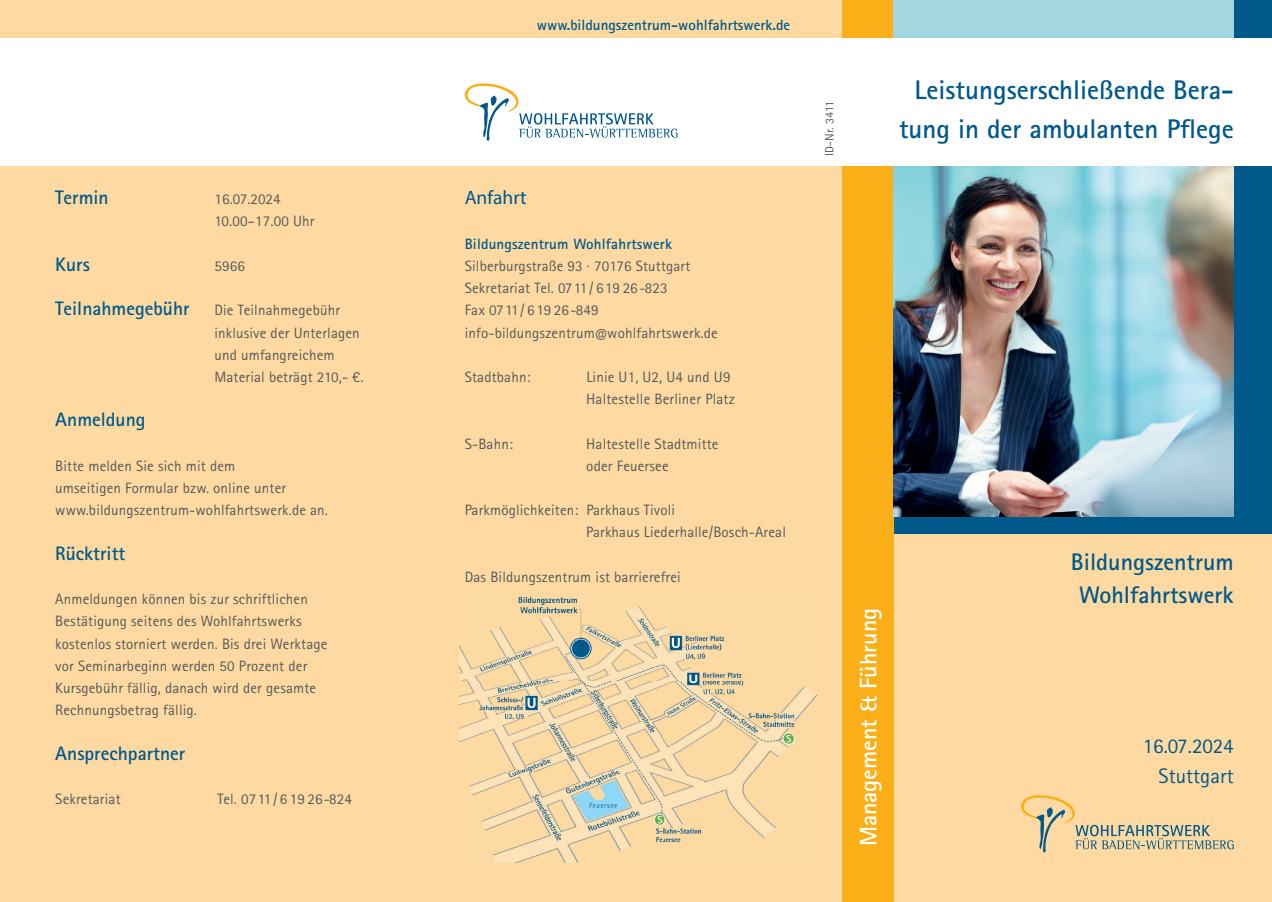
<style>
.page{position:relative;width:1272px;height:902px;background:#fff}
.page>*{position:absolute;margin:0;border:0;box-sizing:border-box;transform-origin:0 0}
.t1{font:700 27px/39px "Rotis Sans Serif Std";color:#00598b;text-align:center}
.t2{font:700 24px/33px "Rotis Sans Serif Std";color:#00598b;text-align:center}
.t3{font:700 24px "Rotis Sans Serif Std";color:#fff}
.t4{font:21px/30px "Rotis Sans Serif Std";color:#00598b;text-align:right}
.t5{font:700 19.5px "Rotis Sans Serif Std";color:#00598b}
.t6{font:19.5px "Myriad Pro";color:#00598b}
.t7{font:15px/22.2px "Rotis Sans Serif Std";letter-spacing:.01em;color:#57585a}
.t8{font:700 15px "Rotis Sans Serif Std";color:#00598b}
.t9{font:12px "Rotis Sans Serif Std";letter-spacing:.01em;color:#57585a}
</style>
<div class="page">
<div style="left:0;top:0;width:1271px;height:901px;background:#fedaa2"></div>
<div style="left:1233px;top:0;width:38px;height:528px;background:#00598b"></div>
<div style="left:893px;top:516px;width:378px;height:17px;background:#00598b"></div>
<div style="left:842px;top:0;width:51px;height:901px;background:#faaf18"></div>
<img style="left:893px;top:166px;width:340px;height:350px">
<div style="left:893px;top:0;width:340px;height:145px;background:#a2d7e2"></div>
<div style="left:0;top:38px;width:1271px;height:128px;background:#fff"></div>
<svg style="left:1021px;top:795px;width:212px;height:57px"></svg>
<svg style="left:464px;top:83px;width:213px;height:58px"></svg>
<img style="left:459px;top:596px;width:357px;height:266px">
<h3 class="t5" style="left:55px;top:185px;width:55px">Termin</h3>
<p class="t7" style="left:214px;top:188px;width:102px">16.07.2024<br>10.00–17.00 Uhr</p>
<h3 class="t5" style="left:55px;top:252px;width:36px">Kurs</h3>
<p class="t7" style="left:214px;top:255px;width:32px">5966</p>
<h3 class="t5" style="left:55px;top:296px;width:136px">Teilnahmegebühr</h3>
<p class="t7" style="left:214px;top:299px;width:151px">Die Teilnahmegebühr inklusive der Unterlagen und umfangreichem<br>Material beträgt 210,- €.</p>
<h3 class="t5" style="left:55px;top:407px;width:92px">Anmeldung</h3>
<p class="t7" style="left:55px;top:454px;width:274px">Bitte melden Sie sich mit dem<br>umseitigen Formular bzw. online unter www.bildungszentrum-wohlfahrtswerk.de an.</p>
<h3 class="t5" style="left:55px;top:540px;width:72px">Rücktritt</h3>
<p class="t7" style="left:55px;top:588px;width:274px">Anmeldungen können bis zur schriftlichen Bestätigung seitens des Wohlfahrtswerks kostenlos storniert werden. Bis drei Werktage vor Seminarbeginn werden 50 Prozent der Kursgebühr fällig, danach wird der gesamte Rechnungsbetrag fällig.</p>
<h3 class="t5" style="left:55px;top:740px;width:131px">Ansprechpartner</h3>
<p class="t7" style="left:55px;top:787px;width:67px">Sekretariat</p>
<p class="t7" style="left:217px;top:787px;width:136px">Tel. 0711 / 6 19 26-824</p>
<p class="t8" style="left:537px;top:15px;width:255px">www.bildungszentrum-wohlfahrtswerk.de</p>
<h3 class="t6" style="left:465px;top:186px;width:63px">Anfahrt</h3>
<p class="t8" style="left:465px;top:234px;width:209px">Bildungszentrum Wohlfahrtswerk</p>
<p class="t7" style="left:465px;top:255px;width:254px">Silberburgstraße 93 · 70176 Stuttgart Sekretariat Tel. 0711/ 619 26-823<br>Fax 0711/ 619 26-849 info-bildungszentrum@wohlfahrtswerk.de</p>
<p class="t7" style="left:465px;top:366px;width:67px">Stadtbahn:</p>
<p class="t7" style="left:586px;top:366px;width:150px">Linie U1, U2, U4 und U9<br>Haltestelle Berliner Platz</p>
<p class="t7" style="left:465px;top:432px;width:50px">S-Bahn:</p>
<p class="t7" style="left:586px;top:432px;width:134px">Haltestelle Stadtmitte oder Feuersee</p>
<p class="t7" style="left:586px;top:499px;width:201px;text-indent:-122px">Parkmöglichkeiten: Parkhaus Tivoli<br>Parkhaus Liederhalle/Bosch-Areal</p>
<p class="t7" style="left:465px;top:565px;width:218px">Das Bildungszentrum ist barrierefrei</p>
<p class="t9" style="left:822px;top:156px;width:56px;rotate:-90deg">ID-Nr. 3411</p>
<h1 class="t1" style="left:899px;top:70px;width:336px">Leistungserschließende Bera&shy;tung in der ambulanten Pflege</h1>
<h2 class="t3" style="left:853px;top:846px;width:240px;rotate:-90deg">Management &amp; Führung</h2>
<h2 class="t2" style="left:1070px;top:544px;width:164px">Bildungszentrum<br>Wohlfahrtswerk</h2>
<h3 class="t4" style="left:1142px;top:730px;width:92px">16.07.2024<br>Stuttgart</h3>
</div>
